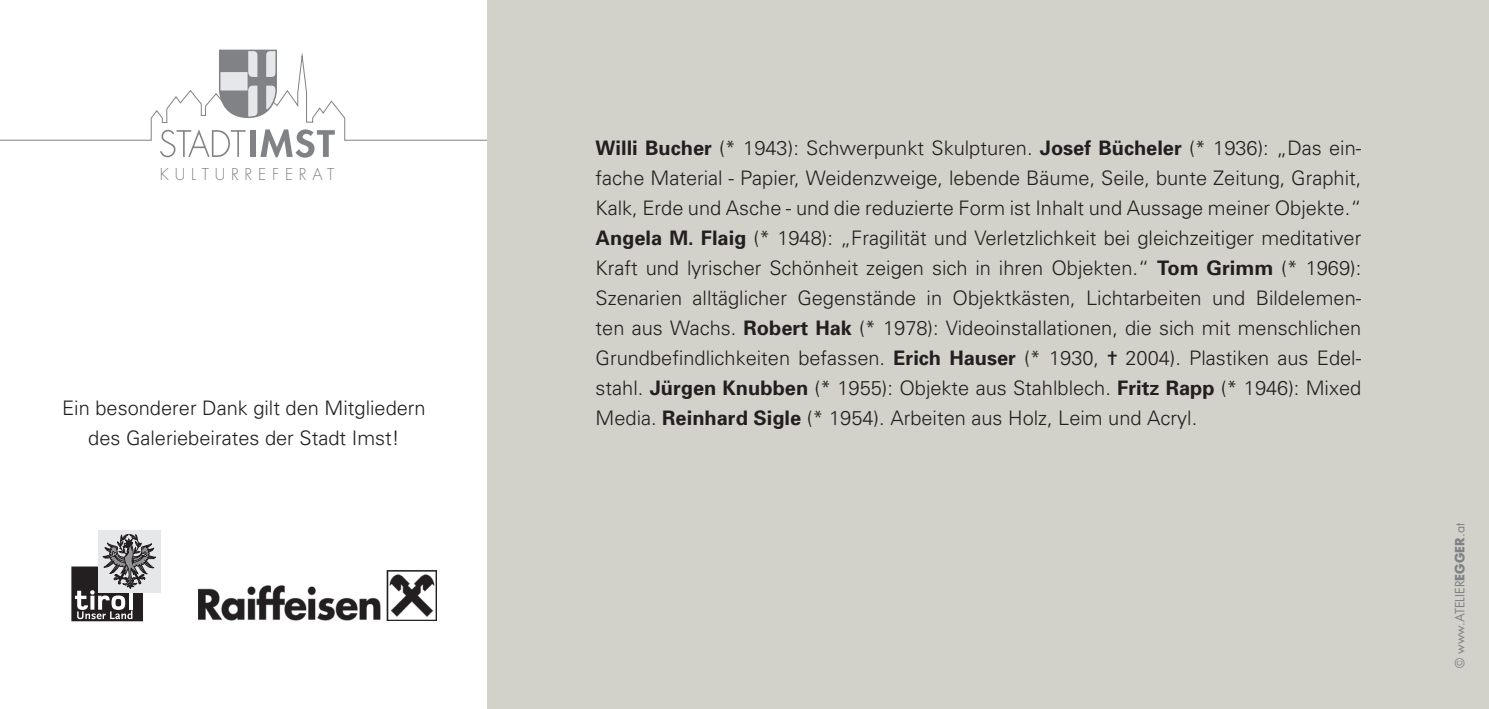
<style>
.page{position:relative;width:1489px;height:709px;background:#fff}
.page>*{position:absolute;margin:0;border:0;box-sizing:border-box;transform-origin:0 0}
.t1{font:300 20px/30px "Univers";color:#231f20;text-align:justify}
.t2{font:300 16px "Futura";letter-spacing:.365em;color:#808285}
.t3{font:12.5px "Futura";color:#808285}
.s1{font-weight:700}
</style>
<div class="page">
<svg style="left:0;top:52px;width:487px;height:89px"></svg>
<div style="left:250px;top:130px;width:6px;height:27px;background:#808285"></div>
<svg style="left:260px;top:129px;width:75px;height:29px"></svg>
<svg style="left:218px;top:49px;width:60px;height:70px;background:#b2b4b6"></svg>
<svg style="left:160px;top:129px;width:85px;height:28px"></svg>
<div style="left:487px;top:0;width:1001px;height:709px;background:#d2d2cb"></div>
<div style="left:98px;top:530px;width:62px;height:62px;background:#e6e7e9"></div>
<svg style="left:71px;top:534px;width:85px;height:87px"></svg>
<img style="left:198px;top:571px;width:238px;height:50px">
<p class="t2" style="left:160px;top:164px;width:176px">KULTURREFERAT</p>
<p class="t1" style="left:62px;top:392px;width:365px;text-align:center">Ein besonderer Dank gilt den Mitgliedern des Galeriebeirates der Stadt Imst!</p>
<p class="t1" style="left:595px;top:132px;width:767px"><span class="s1">Willi Bucher</span> (* 1943): Schwerpunkt Skulpturen. <span class="s1">Josef Bücheler</span> (* 1936): „Das ein&shy;fache Material - Papier, Weidenzweige, lebende Bäume, Seile, bunte Zeitung, Graphit, Kalk, Erde und Asche - und die reduzierte Form ist Inhalt und Aussage meiner Objekte.“ <span class="s1">Angela M. Flaig</span> (* 1948): „Fragilität und Verletzlichkeit bei gleichzeitiger meditativer Kraft und lyrischer Schönheit zeigen sich in ihren Objekten.“ <span class="s1">Tom Grimm</span> (* 1969):<br>Szenarien alltäglicher Gegenstände in Objektkästen, Lichtarbeiten und Bildelemen&shy;ten aus Wachs. <span class="s1">Robert Hak</span> (* 1978): Videoinstallationen, die sich mit menschlichen Grundbefindlichkeiten befassen. <span class="s1">Erich Hauser</span> (* 1930, ✝ 2004). Plastiken aus Edel&shy;stahl. <span class="s1">Jürgen Knubben</span> (* 1955): Objekte aus Stahlblech. <span class="s1">Fritz Rapp</span> (* 1946): Mixed Media. <span class="s1">Reinhard Sigle</span> (* 1954). Arbeiten aus Holz, Leim und Acryl.</p>
<p class="t3" style="left:1450px;top:667px;width:146px;rotate:-90deg">© www.ATELIER<span class="s1">EGGER</span>.at</p>
</div>
